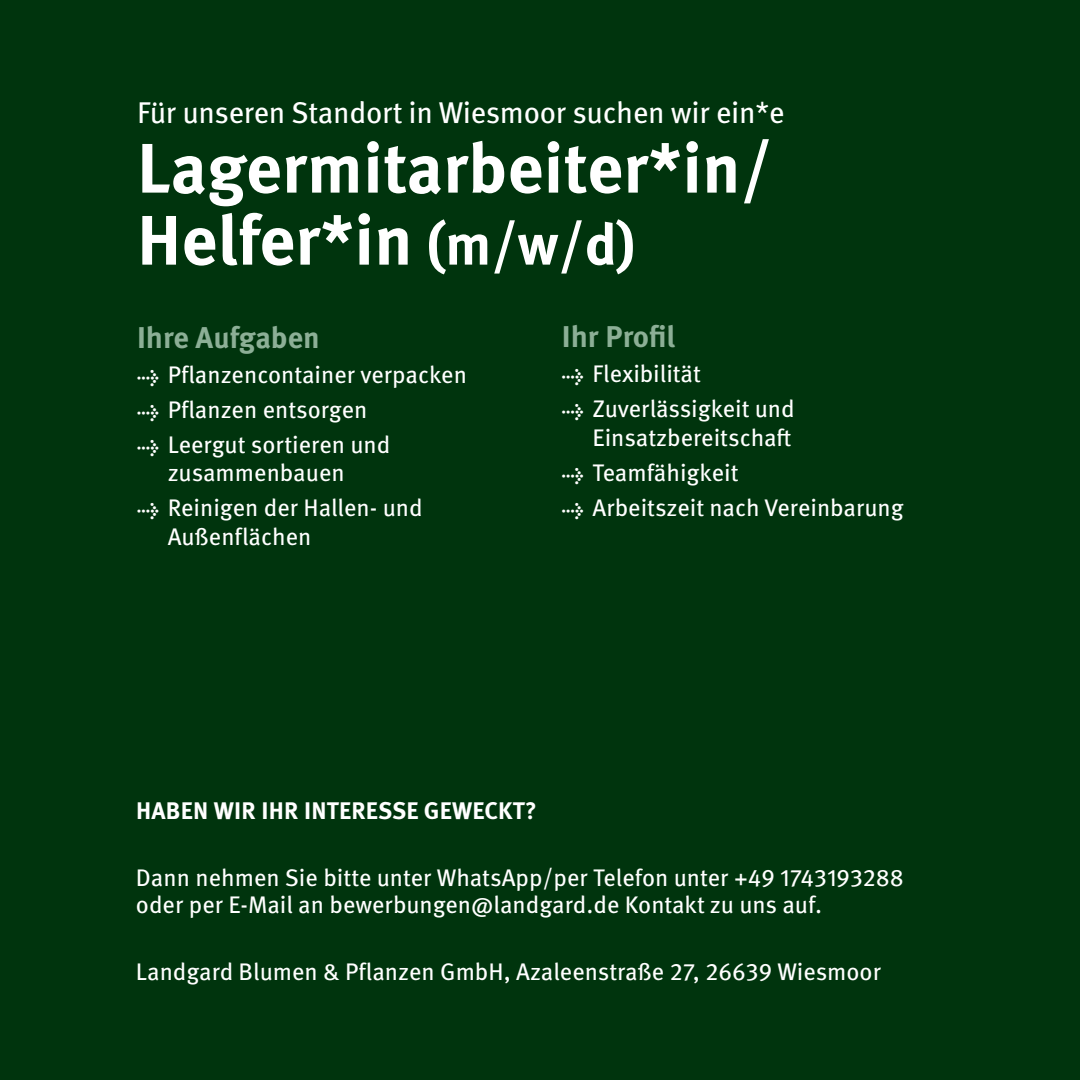
<style>
.page{position:relative;width:1080px;height:1080px;background:#00340d}
.page>*{position:absolute;margin:0;border:0;box-sizing:border-box;transform-origin:0 0}
.t1{font:700 70px/72px "Meta Pro";color:#fff}
.t2{font:30px "Meta Pro";letter-spacing:-.01em;color:#fff}
.t3{font:700 30px "Meta Pro";color:#8caf96}
.t4{font:24px/28.8px "Meta Pro";color:#fff}
.t5{font:700 24px "Meta Pro";letter-spacing:.01em;color:#fff}
.s1{font-size:58px}
.s2{font-weight:700;font-size:18px}
</style>
<div class="page">
<p class="t2" style="left:137px;top:89px;width:649px">Für unseren Standort in Wiesmoor suchen wir ein*e</p>
<h1 class="t1" style="left:137px;top:128px;width:636px">Lagermitarbeiter*in/<br>Helfer*in <span class="s1">(m/w/d)</span></h1>
<p class="t3" style="left:137px;top:314px;width:184px">Ihre Aufgaben</p>
<p class="t4" style="left:137px;top:358px;width:331px"><span class="s2">→</span> Pflanzencontainer verpacken</p>
<p class="t4" style="left:137px;top:393px;width:232px"><span class="s2">→</span> Pflanzen entsorgen</p>
<p class="t4" style="left:168px;top:428px;width:224px;text-indent:-31px"><span class="s2">→</span> Leergut sortieren und zusammenbauen</p>
<p class="t4" style="left:168px;top:492px;width:256px;text-indent:-31px"><span class="s2">→</span> Reinigen der Hallen- und<br>Außenflächen</p>
<p class="t3" style="left:562px;top:313px;width:115px">Ihr Profil</p>
<p class="t4" style="left:562px;top:358px;width:141px"><span class="s2">→</span> Flexibilität</p>
<p class="t4" style="left:562px;top:393px;width:234px;text-align:right"><span class="s2">→</span> Zuverlässigkeit und<br>Einsatzbereitschaft</p>
<p class="t4" style="left:562px;top:456px;width:178px"><span class="s2">→</span> Teamfähigkeit</p>
<p class="t4" style="left:562px;top:491px;width:343px"><span class="s2">→</span> Arbeitszeit nach Vereinbarung</p>
<p class="t5" style="left:136px;top:792px;width:402px">HABEN WIR IHR INTERESSE GEWECKT?</p>
<p class="t4" style="left:136px;top:862px;width:769px;line-height:27.2px">Dann nehmen Sie bitte unter WhatsApp/per Telefon unter +49 1743193288 oder per E-Mail an bewerbungen@landgard.de Kontakt zu uns auf.</p>
<p class="t4" style="left:136px;top:955px;width:747px">Landgard Blumen &amp; Pflanzen GmbH, Azaleenstraße 27, 26639 Wiesmoor</p>
</div>
